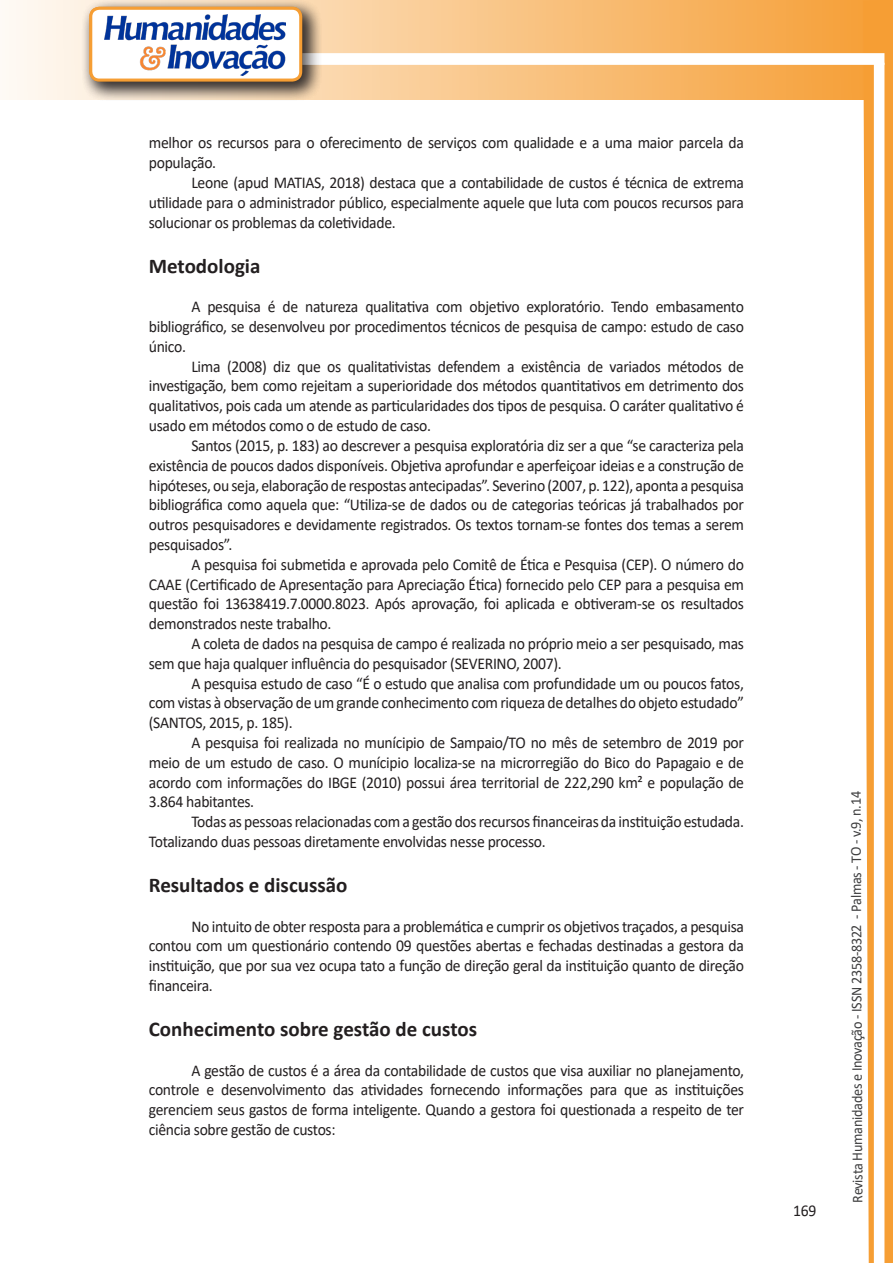
<style>
.page{position:relative;width:893px;height:1263px;background:#fff}
.page>*{position:absolute;margin:0;border:0;box-sizing:border-box;transform-origin:0 0}
.Titulo_2{font:700 21px "Calibri";color:#231f20}
.texto{font:16.5px/19.8px "Calibri";letter-spacing:-.02em;color:#231f20;text-align:justify;scale:.95 1}
.t1{font:15px "Calibri";letter-spacing:-.025em;color:#3e3e3f;scale:.95 1}
.s1{font-size:15px}
</style>
<div class="page">
<svg style="left:5px;top:0;width:858px;height:100px;background:#f9c484"></svg>
<div style="left:302px;top:53px;width:582px;height:12px;background:#fff;border:2px solid #fff"></div>
<svg style="left:863px;top:0;width:30px;height:1263px"></svg>
<div style="left:81px;top:0;width:241px;height:102px;background:#231f20;opacity:.75"></div>
<svg style="left:91px;top:8px;width:210px;height:72px"></svg>
<div style="left:89px;top:7px;width:213px;height:75px;border:3px solid #f69e34;border-radius:9px"></div>
<p class="texto" style="left:149px;top:133px;width:628px">melhor os recursos para o oferecimento de serviços com qualidade e a uma maior parcela da população.</p>
<p class="texto" style="left:149px;top:172px;width:628px;text-indent:43px">Leone (apud MATIAS, 2018) destaca que a contabilidade de custos é técnica de extrema utilidade para o administrador público, especialmente aquele que luta com poucos recursos para solucionar os problemas da coletividade.</p>
<p class="Titulo_2" style="left:149px;top:251px;width:113px">Metodologia</p>
<p class="texto" style="left:149px;top:296px;width:628px;text-indent:43px">A pesquisa é de natureza qualitativa com objetivo exploratório. Tendo embasamento bibliográfico, se desenvolveu por procedimentos técnicos de pesquisa de campo: estudo de caso único.</p>
<p class="texto" style="left:149px;top:356px;width:628px;text-indent:43px">Lima (2008) diz que os qualitativistas defendem a existência de variados métodos de investigação, bem como rejeitam a superioridade dos métodos quantitativos em detrimento dos qualitativos, pois cada um atende as particularidades dos tipos de pesquisa. O caráter qualitativo é usado em métodos como o de estudo de caso.</p>
<p class="texto" style="left:149px;top:435px;width:628px;text-indent:43px">Santos (2015, p. 183) ao descrever a pesquisa exploratória diz ser a que “se caracteriza pela existência de poucos dados disponíveis. Objetiva aprofundar e aperfeiçoar ideias e a construção de hipóteses, ou seja, elaboração de respostas antecipadas”. Severino (2007, p. 122), aponta a pesquisa bibliográfica como aquela que: “Utiliza-se de dados ou de categorias teóricas já trabalhados por outros pesquisadores e devidamente registrados. Os textos tornam-se fontes dos temas a serem pesquisados”.</p>
<p class="texto" style="left:149px;top:554px;width:628px;text-indent:43px">A pesquisa foi submetida e aprovada pelo Comitê de Ética e Pesquisa (CEP). O número do CAAE (Certificado de Apresentação para Apreciação Ética) fornecido pelo CEP para a pesquisa em questão foi 13638419.7.0000.8023<span class="s1">.</span> Após aprovação, foi aplicada e obtiveram-se os resultados demonstrados neste trabalho.</p>
<p class="texto" style="left:149px;top:633px;width:628px;text-indent:43px">A coleta de dados na pesquisa de campo é realizada no próprio meio a ser pesquisado, mas sem que haja qualquer influência do pesquisador (SEVERINO, 2007).</p>
<p class="texto" style="left:149px;top:673px;width:628px;text-indent:43px">A pesquisa estudo de caso “É o estudo que analisa com profundidade um ou poucos fatos, com vistas à observação de um grande conhecimento com riqueza de detalhes do objeto estudado” (SANTOS, 2015, p. 185).</p>
<p class="texto" style="left:149px;top:732px;width:628px;text-indent:43px">A pesquisa foi realizada no munícipio de Sampaio/TO no mês de setembro de 2019 por meio de um estudo de caso. O munícipio localiza-se na microrregião do Bico do Papagaio e de acordo com informações do IBGE (2010) possui área territorial de 222,290 km² e população de 3.864 habitantes.</p>
<p class="texto" style="left:149px;top:811px;width:628px;text-indent:43px">Todas as pessoas relacionadas com a gestão dos recursos financeiras da instituição estudada.<br>Totalizando duas pessoas diretamente envolvidas nesse processo.</p>
<p class="Titulo_2" style="left:149px;top:870px;width:200px">Resultados e discussão</p>
<p class="texto" style="left:149px;top:916px;width:628px;text-indent:43px">No intuito de obter resposta para a problemática e cumprir os objetivos traçados, a pesquisa contou com um questionário contendo 09 questões abertas e fechadas destinadas a gestora da instituição, que por sua vez ocupa tato a função de direção geral da instituição quanto de direção financeira.</p>
<p class="Titulo_2" style="left:149px;top:1014px;width:330px">Conhecimento sobre gestão de custos</p>
<p class="texto" style="left:149px;top:1060px;width:628px;text-indent:43px">A gestão de custos é a área da contabilidade de custos que visa auxiliar no planejamento, controle e desenvolvimento das atividades fornecendo informações para que as instituições gerenciem seus gastos de forma inteligente. Quando a gestora foi questionada a respeito de ter ciência sobre gestão de custos:</p>
<p class="texto" style="left:793px;top:1200px;width:26px">169</p>
<p class="t1" style="left:846px;top:1203px;width:435px;rotate:-90deg">Revista Humanidades e Inovação - ISSN 2358-8322 - Palmas - TO - v.9, n.14</p>
</div>
